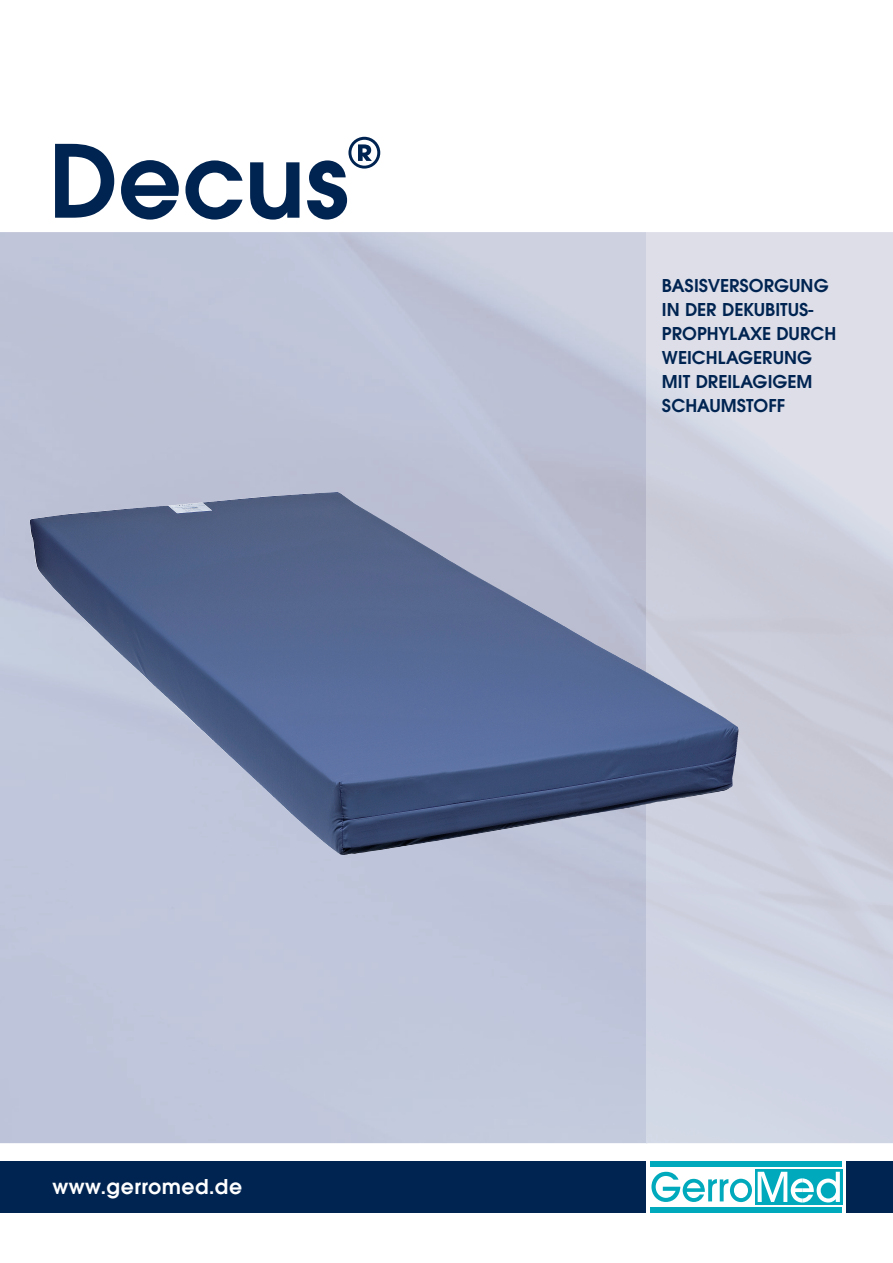
<style>
.page{position:relative;width:893px;height:1263px;background:#fff}
.page>*{position:absolute;margin:0;border:0;box-sizing:border-box;transform-origin:0 0}
.t1{font:600 110.7px "Avant Gard";color:#002451}
.t2{font:600 22.5px "Avant Gard";letter-spacing:.02em;color:#fff}
.t3{font:600 19.5px/24px "Avant Gard";color:#002451}
</style>
<div class="page">
<img style="left:0;top:232px;width:646px;height:911px">
<div style="left:0;top:1161px;width:893px;height:51px;background:#002451"></div>
<div style="left:646px;top:1158px;width:199px;height:58px;background:#fff"></div>
<div style="left:755px;top:1169px;width:87px;height:36px;background:#00aabc"></div>
<div style="left:651px;top:1207px;width:191px;height:5px;background:#00aabc"></div>
<div style="left:651px;top:1161px;width:191px;height:5px;background:#00aabc"></div>
<svg style="left:758px;top:1172px;width:82px;height:30px"></svg>
<svg style="left:651px;top:1172px;width:101px;height:30px"></svg>
<svg style="left:646px;top:232px;width:247px;height:911px;background:#cbcedc"></svg>
<img style="left:30px;top:493px;width:295px;height:166px">
<h1 class="t1" style="left:48px;top:116px;width:337px">Decus<sup>®</sup></h1>
<p class="t3" style="left:662px;top:274px;width:176px">BASISVERSORGUNG<br>IN DER DEKUBITUS-<br>PROPHYLAXE DURCH<br>WEICHLAGERUNG<br>MIT DREILAGIGEM<br>SCHAUMSTOFF</p>
<p class="t2" style="left:53px;top:1173px;width:191px">www.gerromed.de</p>
</div>
